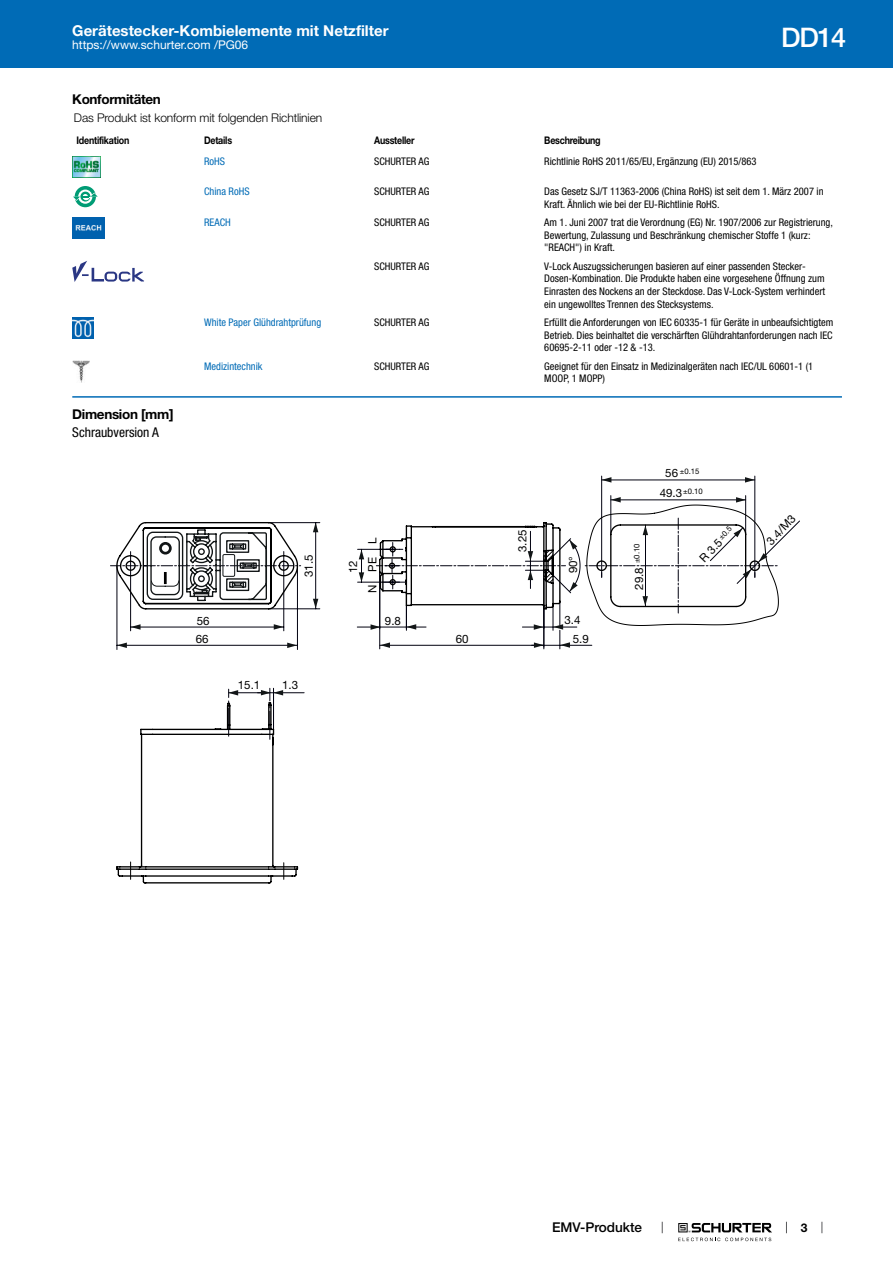
<style>
.page{position:relative;width:893px;height:1263px;background:#fff}
.page>*{position:absolute;margin:0;border:0;box-sizing:border-box;transform-origin:0 0}
.t1{font:500 27px "Helvetica Neue LT";color:#fff}
.t2{font:700 15px "Helvetica Neue LT";color:#fff}
.t3{font:700 13.5px "Helvetica Neue LT";letter-spacing:-.025em;color:#000}
.t4{font:condensed 13.5px "Helvetica Neue LT";color:#000}
.t5{font:500 13.5px "Helvetica Neue LT";color:#000}
.t6{font:300 12px "Helvetica Neue LT";letter-spacing:-.01em;color:#000}
.t7{font:12px "Helvetica Neue LT";color:#fff}
.t8{font:700 12px "Helvetica Neue LT";color:#000}
.t9{font:11.55px/18.3px "Helvetica Neue LT";color:#000}
.t10{font:condensed 10.5px/12.6px "Helvetica Neue LT";color:#000}
.t11{font:condensed 10.5px "Helvetica Neue LT";color:#006bb6}
.t12{font:700 10.5px "Helvetica Neue LT";letter-spacing:-.025em;color:#000;scale:.85 1}
.t13{font:7.65px "Helvetica Neue LT";color:#000}
.s1{font-size:11.55px}
</style>
<div class="page">
<svg style="left:678px;top:1223px;width:94px;height:18px"></svg>
<div style="left:0;top:0;width:893px;height:68px;background:#006bb6"></div>
<img style="left:72px;top:156px;width:29px;height:21px">
<svg style="left:75px;top:186px;width:21px;height:21px"></svg>
<svg style="left:78px;top:190px;width:14px;height:14px"></svg>
<svg style="left:73px;top:192px;width:25px;height:9px"></svg>
<img style="left:72px;top:217px;width:32px;height:21px">
<svg style="left:72px;top:261px;width:72px;height:21px"></svg>
<img style="left:72px;top:317px;width:22px;height:21px">
<img style="left:72px;top:361px;width:17px;height:21px">
<hr style="left:72px;top:396px;width:770px;height:2px;background:#006bb6">
<hr style="left:602px;top:480px;width:153px;height:1px;background:#00000f">
<hr style="left:601px;top:476px;width:1px;height:101px;background:#00000f">
<hr style="left:755px;top:476px;width:1px;height:101px;background:#00000f">
<svg style="left:116px;top:649px;width:445px;height:234px"></svg>
<svg style="left:602px;top:477px;width:9px;height:6px"></svg>
<svg style="left:228px;top:689px;width:10px;height:47px"></svg>
<svg style="left:258px;top:688px;width:25px;height:51px"></svg>
<svg style="left:745px;top:477px;width:10px;height:6px"></svg>
<svg style="left:110px;top:495px;width:690px;height:154px"></svg>
<h2 class="t2" style="left:72px;top:21px;width:318px">Gerätestecker-Kombielemente mit Netzfilter</h2>
<p class="t7" style="left:72px;top:38px;width:178px">https://www.schurter.com /PG06</p>
<h1 class="t1" style="left:781px;top:21px;width:66px">DD14</h1>
<p class="t3" style="left:72px;top:91px;width:90px">Konformitäten</p>
<p class="t6" style="left:74px;top:110px;width:250px">Das Produkt ist konform mit folgenden Richtlinien</p>
<p class="t12" style="left:77px;top:134px;width:64px">Identifikation</p>
<p class="t12" style="left:204px;top:134px;width:35px">Details</p>
<p class="t12" style="left:374px;top:134px;width:49px">Aussteller</p>
<p class="t12" style="left:544px;top:134px;width:68px">Beschreibung</p>
<p class="t11" style="left:204px;top:156px;width:22px">RoHS</p>
<p class="t10" style="left:374px;top:155px;width:57px">SCHURTER AG</p>
<p class="t10" style="left:544px;top:155px;width:214px">Richtlinie RoHS 2011/65/EU, Ergänzung (EU) 2015/863</p>
<p class="t11" style="left:204px;top:185px;width:47px">China RoHS</p>
<p class="t10" style="left:374px;top:185px;width:57px">SCHURTER AG</p>
<p class="t10" style="left:544px;top:185px;width:281px">Das Gesetz SJ/T 11363-2006 (China RoHS) ist seit dem 1. März 2007 in<br>Kraft. Ähnlich wie bei der EU-Richtlinie RoHS.</p>
<p class="t11" style="left:204px;top:216px;width:28px">REACH</p>
<p class="t10" style="left:374px;top:216px;width:57px">SCHURTER AG</p>
<p class="t10" style="left:544px;top:216px;width:290px">Am 1. Juni 2007 trat die Verordnung (EG) Nr. 1907/2006 zur Registrierung,<br>Bewertung, Zulassung und Beschränkung chemischer Stoffe 1 (kurz: "REACH") in Kraft.</p>
<p class="t10" style="left:374px;top:260px;width:57px">SCHURTER AG</p>
<p class="t10" style="left:544px;top:260px;width:282px">V-Lock Auszugssicherungen basieren auf einer passenden Stecker-Dosen-Kombination. Die Produkte haben eine vorgesehene Öffnung zum Einrasten des Nockens an der Steckdose. Das V-Lock-System verhindert ein ungewolltes Trennen des Stecksystems.</p>
<p class="t11" style="left:204px;top:316px;width:119px">White Paper Glühdrahtprüfung</p>
<p class="t10" style="left:374px;top:316px;width:57px">SCHURTER AG</p>
<p class="t10" style="left:544px;top:316px;width:291px;text-align:justify">Erfüllt die Anforderungen von IEC 60335-1 für Geräte in unbeaufsichtigtem Betrieb. Dies beinhaltet die verschärften Glühdrahtanforderungen nach IEC 60695-2-11 oder -12 &amp; -13.</p>
<p class="t11" style="left:204px;top:360px;width:60px">Medizintechnik</p>
<p class="t10" style="left:374px;top:360px;width:57px">SCHURTER AG</p>
<p class="t10" style="left:544px;top:360px;width:271px">Geeignet für den Einsatz in Medizinalgeräten nach IEC/UL 60601-1 (1<br>MOOP, 1 MOPP)</p>
<p class="t3" style="left:72px;top:406px;width:103px">Dimension [mm]</p>
<p class="t4" style="left:72px;top:424px;width:88px">Schraubversion A</p>
<p class="t9" style="left:196px;top:611px;width:15px">56<br>66</p>
<p class="t9" style="left:299px;top:577px;width:24px;rotate:-90deg">31.5</p>
<p class="t9" style="left:344px;top:573px;width:14px;rotate:-90deg">12</p>
<p class="t9" style="left:363px;top:593px;width:56px;rotate:-90deg">N PE L</p>
<p class="t9" style="left:513px;top:552px;width:24px;rotate:-90deg">3.25</p>
<p class="t9" style="left:385px;top:611px;width:18px">9.8</p>
<p class="t9" style="left:564px;top:573px;width:19px;rotate:-90deg">90°</p>
<p class="t9" style="left:564px;top:611px;width:18px">3.4</p>
<p class="t9" style="left:456px;top:629px;width:14px">60</p>
<p class="t9" style="left:573px;top:630px;width:18px">5.9</p>
<p class="t9" style="left:238px;top:675px;width:24px">15.1</p>
<p class="t9" style="left:282px;top:675px;width:18px">1.3</p>
<p class="t13" style="left:632px;top:563px;width:21px;rotate:-90deg">±0.10</p>
<p class="t9" style="left:630px;top:590px;width:24px;rotate:-90deg">29.8</p>
<p class="t13" style="left:665px;top:467px;width:36px"><span class="s1">56</span> ±0.15</p>
<p class="t13" style="left:683px;top:486px;width:21px">±0.10</p>
<p class="t9" style="left:660px;top:484px;width:24px">49.3</p>
<p class="t13" style="left:717px;top:535px;width:17px;rotate:-46deg">±0.5</p>
<p class="t9" style="left:695px;top:553px;width:29px;rotate:-46deg">R 3.5</p>
<p class="t9" style="left:762px;top:536px;width:38px;rotate:-46deg">3.4/M3</p>
<p class="t5" style="left:552px;top:1219px;width:92px">EMV-Produkte</p>
<p class="t8" style="left:801px;top:1220px;width:8px">3</p>
</div>
